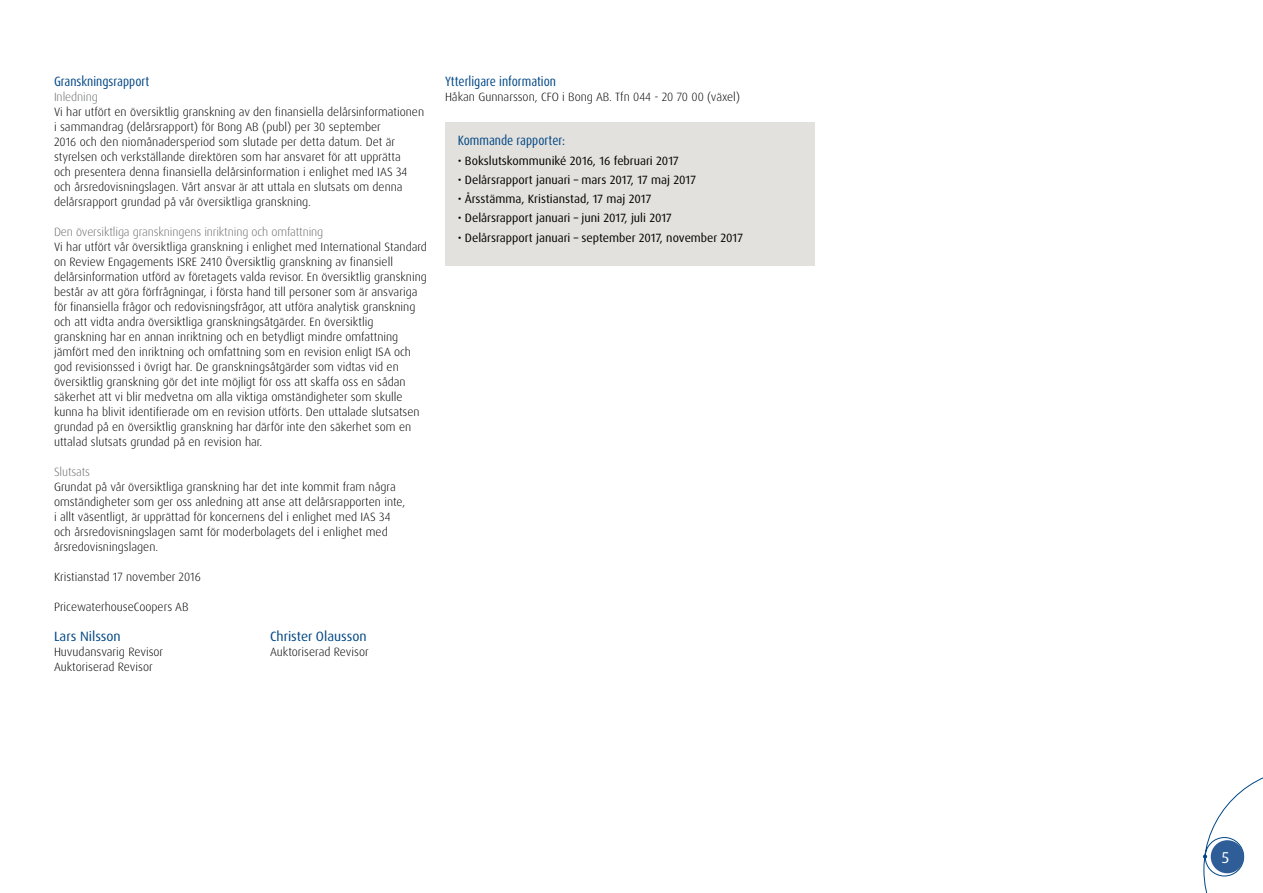
<style>
.page{position:relative;width:1263px;height:893px;background:#fff}
.page>*{position:absolute;margin:0;border:0;box-sizing:border-box;transform-origin:0 0}
.t1{font:15.75px "Dax OT";color:#fff}
.t2{font:condensed 13.5px "Dax OT";color:#004785}
.t3{font:13.5px "Dax OT";color:#004785}
.t4{font:300 12px/15px "Dax OT";color:#000}
.t5{font:12px "Dax OT";color:#000}
.t6{font:300 12px "Dax OT";letter-spacing:-.01em;color:#6d6e71}
</style>
<div class="page">
<svg style="left:1203px;top:777px;width:60px;height:116px"></svg>
<div style="left:445px;top:122px;width:370px;height:143px;background:#e3e1dd"></div>
<p class="t2" style="left:54px;top:73px;width:97px">Granskningsrapport</p>
<p class="t6" style="left:54px;top:89px;width:45px">Inledning</p>
<p class="t4" style="left:54px;top:104px;width:372px">Vi har utfört en översiktlig granskning av den finansiella delårsinformationen i sammandrag (delårsrapport) för Bong AB (publ) per 30 september<br>2016 och den niomånadersperiod som slutade per detta datum. Det är styrelsen och verkställande direktören som har ansvaret för att upprätta<br>och presentera denna finansiella delårsinformation i enlighet med IAS 34 och årsredovisningslagen. Vårt ansvar är att uttala en slutsats om denna delårsrapport grundad på vår översiktliga granskning.</p>
<p class="t6" style="left:54px;top:224px;width:271px">Den översiktliga granskningens inriktning och omfattning</p>
<p class="t4" style="left:54px;top:239px;width:374px">Vi har utfört vår översiktliga granskning i enlighet med International Standard on Review Engagements ISRE 2410 Översiktlig granskning av finansiell delårsinformation utförd av företagets valda revisor. En översiktlig granskning består av att göra förfrågningar, i första hand till personer som är ansvariga för finansiella frågor och redovisningsfrågor, att utföra analytisk granskning och att vidta andra översiktliga granskningsåtgärder. En översiktlig granskning har en annan inriktning och en betydligt mindre omfattning jämfört med den inriktning och omfattning som en revision enligt ISA och god revisionssed i övrigt har. De granskningsåtgärder som vidtas vid en översiktlig granskning gör det inte möjligt för oss att skaffa oss en sådan säkerhet att vi blir medvetna om alla viktiga omständigheter som skulle kunna ha blivit identifierade om en revision utförts. Den uttalade slutsatsen grundad på en översiktlig granskning har därför inte den säkerhet som en uttalad slutsats grundad på en revision har.</p>
<p class="t6" style="left:54px;top:464px;width:38px">Slutsats</p>
<p class="t4" style="left:54px;top:479px;width:353px">Grundat på vår översiktliga granskning har det inte kommit fram några omständigheter som ger oss anledning att anse att delårsrapporten inte, i allt väsentligt, är upprättad för koncernens del i enlighet med IAS 34 och årsredovisningslagen samt för moderbolagets del i enlighet med årsredovisningslagen.</p>
<p class="t4" style="left:54px;top:569px;width:148px">Kristianstad 17 november 2016</p>
<p class="t4" style="left:54px;top:599px;width:136px">PricewaterhouseCoopers AB</p>
<p class="t3" style="left:54px;top:628px;width:68px">Lars Nilsson</p>
<p class="t3" style="left:270px;top:628px;width:98px">Christer Olausson</p>
<p class="t4" style="left:54px;top:644px;width:111px">Huvudansvarig Revisor</p>
<p class="t4" style="left:270px;top:644px;width:100px">Auktoriserad Revisor</p>
<p class="t4" style="left:54px;top:659px;width:100px">Auktoriserad Revisor</p>
<p class="t2" style="left:445px;top:73px;width:113px">Ytterligare information</p>
<p class="t4" style="left:445px;top:89px;width:297px">Håkan Gunnarsson, CFO i Bong AB. Tfn 044 - 20 70 00 (växel)</p>
<p class="t2" style="left:458px;top:132px;width:109px">Kommande rapporter:</p>
<p class="t5" style="left:458px;top:153px;width:222px">• Bokslutskommuniké 2016, 16 februari 2017</p>
<p class="t5" style="left:458px;top:172px;width:240px">• Delårsrapport januari – mars 2017, 17 maj 2017</p>
<p class="t5" style="left:458px;top:191px;width:195px">• Årsstämma, Kristianstad, 17 maj 2017</p>
<p class="t5" style="left:458px;top:211px;width:216px">• Delårsrapport januari – juni 2017, juli 2017</p>
<p class="t5" style="left:458px;top:230px;width:287px">• Delårsrapport januari – september 2017, november 2017</p>
<h1 class="t1" style="left:1222px;top:847px;width:9px">5</h1>
</div>
